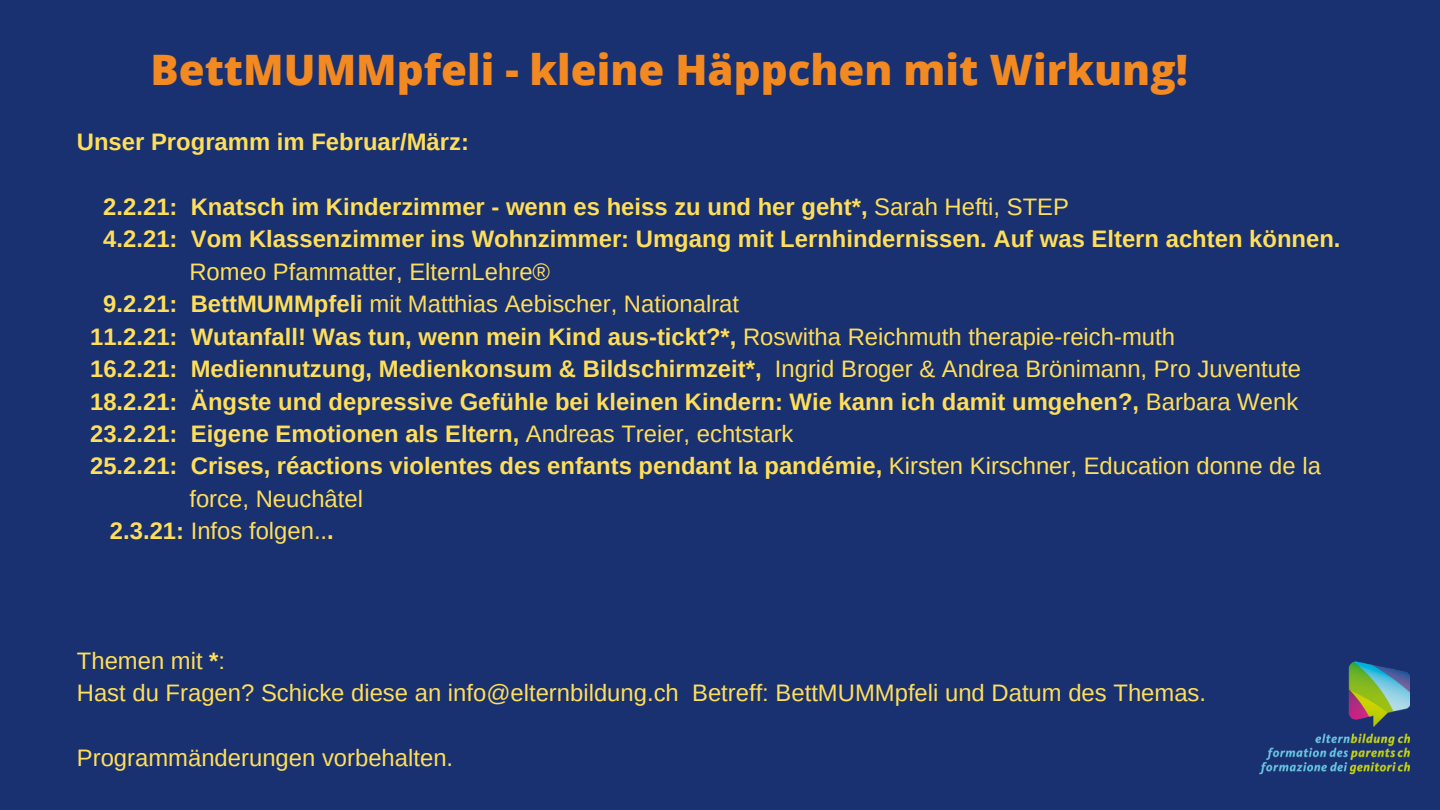
<style>
.page{position:relative;width:1440px;height:810px;background:#193170}
.page>*{position:absolute;margin:0;border:0;box-sizing:border-box;transform-origin:0 0}
.t1{font:800 42px "Open Sans";color:#f38921}
.t2{font:700 23.85px "Arimo";color:#ffde59}
.t3{font:23.85px "Arimo";color:#ffde59}
.s1{font-weight:400}
.s2{font-weight:700}
</style>
<div class="page">
<img style="left:1260px;top:661px;width:149px;height:114px">
<p class="t1" style="left:150px;top:40px;width:1039px">BettMUMMpfeli - kleine Häppchen mit Wirkung!</p>
<p class="t2" style="left:77px;top:129px;width:394px">Unser Programm im Februar/März:</p>
<p class="t2" style="left:103px;top:193px;width:967px">2.2.21: Knatsch im Kinderzimmer - wenn es heiss zu und her geht*, <span class="s1">Sarah Hefti, STEP</span></p>
<p class="t2" style="left:103px;top:226px;width:1239px">4.2.21: Vom Klassenzimmer ins Wohnzimmer: Umgang mit Lernhindernissen. Auf was Eltern achten können.</p>
<p class="t3" style="left:189px;top:258px;width:362px">Romeo Pfammatter, ElternLehre®</p>
<p class="t3" style="left:103px;top:291px;width:637px"><span class="s2">9.2.21: BettMUMMpfeli</span> mit Matthias Aebischer, Nationalrat</p>
<p class="t2" style="left:90px;top:323px;width:1086px">11.2.21: Wutanfall! Was tun, wenn mein Kind aus-tickt?*, <span class="s1">Roswitha Reichmuth therapie-reich-muth</span></p>
<p class="t2" style="left:90px;top:356px;width:1212px">16.2.21: Mediennutzung, Medienkonsum &amp; Bildschirmzeit*, <span class="s1">Ingrid Broger &amp; Andrea Brönimann, Pro Juventute</span></p>
<p class="t2" style="left:90px;top:388px;width:1210px">18.2.21: Ängste und depressive Gefühle bei kleinen Kindern: Wie kann ich damit umgehen?, <span class="s1">Barbara Wenk</span></p>
<p class="t2" style="left:90px;top:420px;width:705px">23.2.21: Eigene Emotionen als Eltern, <span class="s1">Andreas Treier, echtstark</span></p>
<p class="t2" style="left:90px;top:453px;width:1232px">25.2.21: Crises, réactions violentes des enfants pendant la pandémie, <span class="s1">Kirsten Kirschner, Education donne de la</span></p>
<p class="t3" style="left:189px;top:485px;width:175px">force, Neuchâtel</p>
<p class="t3" style="left:110px;top:518px;width:225px"><span class="s2">2.3.21:</span> Infos folgen..<span class="s2">.</span></p>
<p class="t3" style="left:77px;top:647px;width:150px">Themen mit <span class="s2">*</span>:</p>
<p class="t3" style="left:77px;top:680px;width:1131px">Hast du Fragen? Schicke diese an info@elternbildung.ch Betreff: BettMUMMpfeli und Datum des Themas.</p>
<p class="t3" style="left:77px;top:745px;width:378px">Programmänderungen vorbehalten.</p>
</div>
